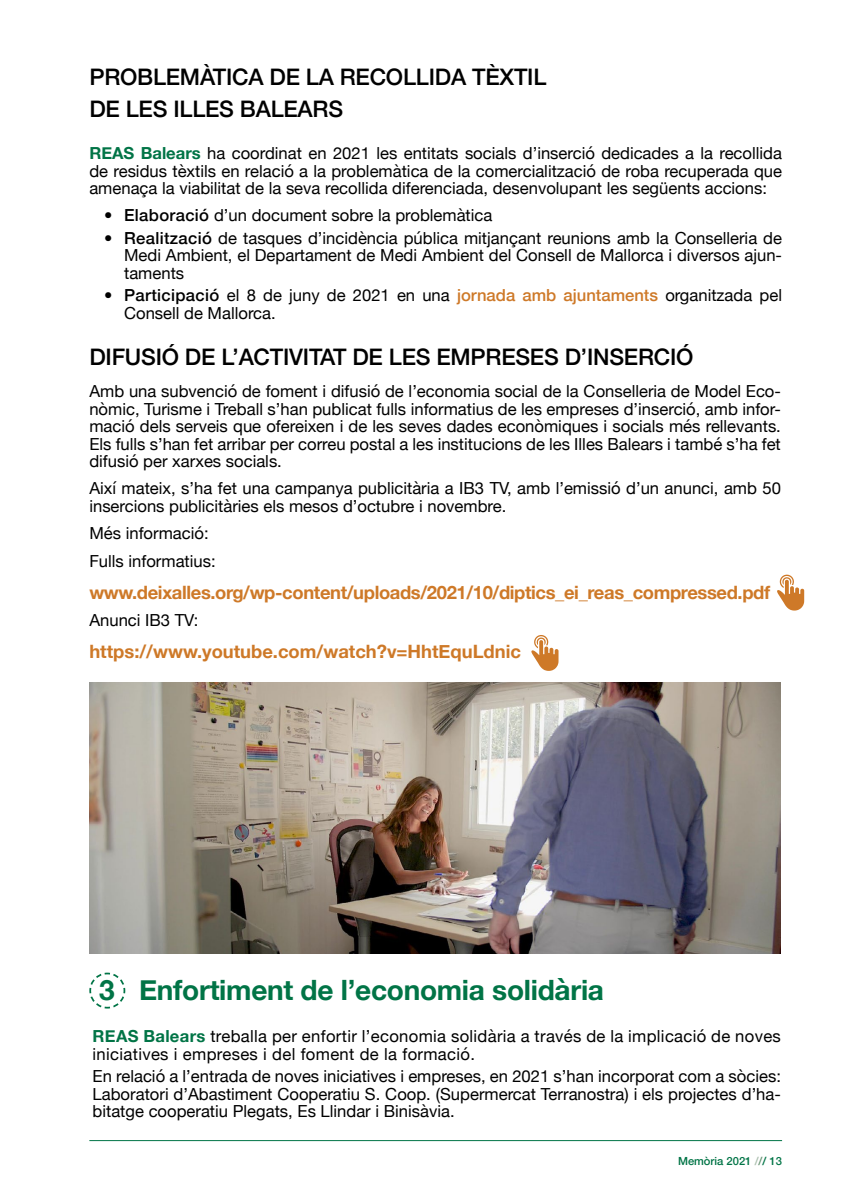
<style>
.page{position:relative;width:844px;height:1191px;background:#fff}
.page>*{position:absolute;margin:0;border:0;box-sizing:border-box;transform-origin:0 0}
.t1{font:700 28px "Helvetica Neue";letter-spacing:-.01em;color:#017446}
.t2{font:500 22.75px/31.5px "Helvetica Neue";letter-spacing:-.01em;color:#000}
.t3{font:700 18.38px "Helvetica Neue";letter-spacing:-.02em;color:#ce7928}
.t4{font:700 18.38px "Helvetica Neue";color:#ce7928}
.t5{font:16.62px/17.5px "Helvetica Neue";color:#000;text-align:justify}
.t6{font:16.62px/17.5px "Helvetica Neue";letter-spacing:.02em;color:#000}
.t7{font:500 11.2px "Helvetica Neue";color:#017446}
.s1{font-weight:700;color:#017446}
.s2{font-weight:500}
.s3{font-weight:500;color:#ce7928}
.s4{color:#abbfae}
.s5{color:#689575}
</style>
<div class="page">
<svg style="left:531px;top:635px;width:27px;height:36px"></svg>
<svg style="left:777px;top:574px;width:27px;height:36px"></svg>
<img style="left:89px;top:682px;width:691px;height:271px">
<hr style="left:89px;top:1140px;width:692px;height:1px;background:#017446">
<svg style="left:89px;top:972px;width:37px;height:37px"></svg>
<h2 class="t2" style="left:89px;top:60px;width:458px">PROBLEMÀTICA DE LA RECOLLIDA TÈXTIL<br>DE LES ILLES BALEARS</h2>
<p class="t5" style="left:89px;top:145px;width:694px"><span class="s1">REAS Balears</span> ha coordinat en 2021 les entitats socials d’inserció dedicades a la recollida de residus tèxtils en relació a la problemàtica de la comercialització de roba recuperada que amenaça la viabilitat de la seva recollida diferenciada, desenvolupant les següents accions:</p>
<p class="t5" style="left:104px;top:208px;width:389px"><span class="s2">• Elaboració</span> d’un document sobre la problemàtica</p>
<p class="t5" style="left:124px;top:230px;width:659px;text-indent:-20px"><span class="s2">• Realització</span> de tasques d’incidència pública mitjançant reunions amb la Conselleria de Medi Ambient, el Departament de Medi Ambient del Consell de Mallorca i diversos ajun&shy;taments</p>
<p class="t5" style="left:124px;top:288px;width:659px;text-indent:-20px"><span class="s2">• Participació</span> el 8 de juny de 2021 en una <span class="s3">jornada amb ajuntaments</span> organitzada pel<br>Consell de Mallorca.</p>
<h2 class="t2" style="left:89px;top:339px;width:605px">DIFUSIÓ DE L’ACTIVITAT DE LES EMPRESES D’INSERCIÓ</h2>
<p class="t5" style="left:89px;top:383px;width:693px">Amb una subvenció de foment i difusió de l’economia social de la Conselleria de Model Eco&shy;nòmic, Turisme i Treball s’han publicat fulls informatius de les empreses d’inserció, amb infor&shy;mació dels serveis que ofereixen i de les seves dades econòmiques i socials més rellevants.<br>Els fulls s’han fet arribar per correu postal a les institucions de les Illes Balears i també s’ha fet difusió per xarxes socials.</p>
<p class="t5" style="left:89px;top:481px;width:693px">Així mateix, s’ha fet una campanya publicitària a IB3 TV, amb l’emissió d’un anunci, amb 50 insercions publicitàries els mesos d’octubre i novembre.</p>
<p class="t5" style="left:89px;top:521px;width:128px;line-height:27.5px">Més informació:<br>Fulls informatius:</p>
<p class="t3" style="left:89px;top:578px;width:682px">www.deixalles.org/wp-content/uploads/2021/10/diptics_ei_reas_compressed.pdf</p>
<p class="t5" style="left:89px;top:612px;width:110px">Anunci IB3 TV:</p>
<p class="t4" style="left:89px;top:637px;width:433px">https://www.youtube.com/watch?v=HhtEquLdnic</p>
<h1 class="t1" style="left:139px;top:968px;width:466px">Enfortiment de l’economia solidària</h1>
<p class="t6" style="left:93px;top:1028px;width:689px"><span class="s1">REAS Balears</span> treballa per enfortir l’economia solidària a través de la implicació de noves iniciatives i empreses i del foment de la formació.</p>
<p class="t5" style="left:93px;top:1068px;width:689px">En relació a l’entrada de noves iniciatives i empreses, en 2021 s’han incorporat com a sòcies:<br>Laboratori d’Abastiment Cooperatiu S. Coop. (Supermercat Terranostra) i els projectes d’ha&shy;bitatge cooperatiu Plegats, Es Llindar i Binisàvia.</p>
<h1 class="t1" style="left:99px;top:968px;width:17px">3</h1>
<p class="t7" style="left:677px;top:1152px;width:105px">Memòria 2021 <span class="s4">/</span><span class="s5">/</span>/ 13</p>
</div>
